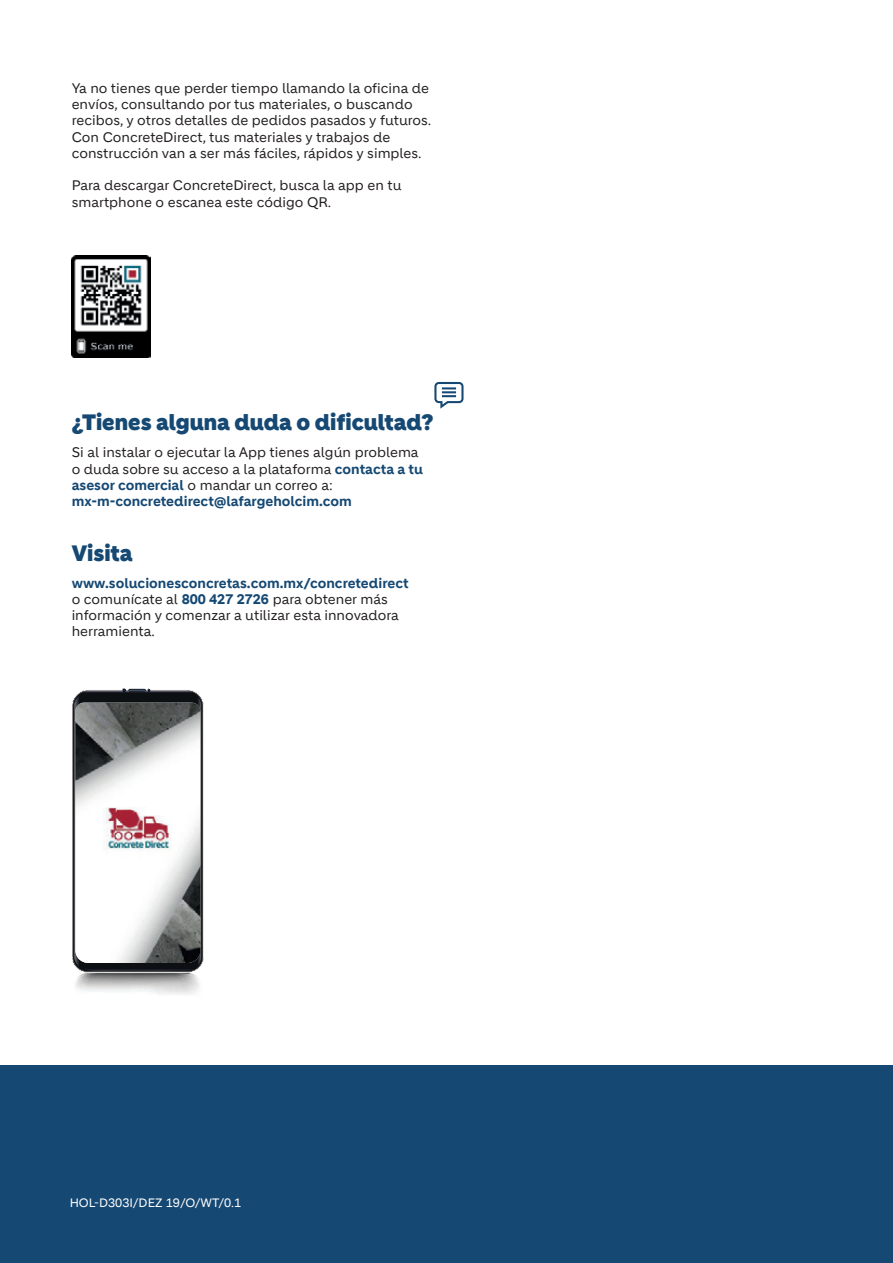
<style>
.page{position:relative;width:893px;height:1263px;background:#fff}
.page>*{position:absolute;margin:0;border:0;box-sizing:border-box;transform-origin:0 0}
.t1{font:900 21.75px "Holcim Headline";color:#154873}
.t2{font:13.5px/16.2px "Holcim";color:#231f20}
.t3{font:11.85px "Holcim";color:#fff}
.s1{font-weight:700;color:#154873}
</style>
<div class="page">
<div style="left:0;top:1065px;width:893px;height:198px;background:#154873"></div>
<img style="left:72px;top:255px;width:79px;height:103px">
<svg style="left:72px;top:688px;width:132px;height:307px"></svg>
<img style="left:75px;top:703px;width:125px;height:260px">
<svg style="left:434px;top:382px;width:29px;height:27px"></svg>
<p class="t2" style="left:72px;top:80px;width:361px">Ya no tienes que perder tiempo llamando la oficina de envíos, consultando por tus materiales, o buscando recibos, y otros detalles de pedidos pasados y futuros.<br>Con ConcreteDirect, tus materiales y trabajos de construcción van a ser más fáciles, rápidos y simples.</p>
<p class="t2" style="left:72px;top:177px;width:331px">Para descargar ConcreteDirect, busca la app en tu smartphone o escanea este código QR.</p>
<h1 class="t1" style="left:72px;top:410px;width:363px">¿Tienes alguna duda o dificultad?</h1>
<p class="t2" style="left:72px;top:445px;width:353px">Si al instalar o ejecutar la App tienes algún problema o duda sobre su acceso a la plataforma <span class="s1">contacta a tu asesor comercial</span> o mandar un correo a: <span class="s1">mx-m-concretedirect@lafargeholcim.com</span></p>
<h1 class="t1" style="left:72px;top:540px;width:62px">Visita</h1>
<p class="t2" style="left:72px;top:575px;width:338px"><span class="s1">www.solucionesconcretas.com.mx/concretedirect </span>o comunícate al <span class="s1">800 427 2726</span> para obtener más información y comenzar a utilizar esta innovadora herramienta.</p>
<p class="t3" style="left:70px;top:1196px;width:173px">HOL-D303I/DEZ 19/O/WT/0.1</p>
</div>
